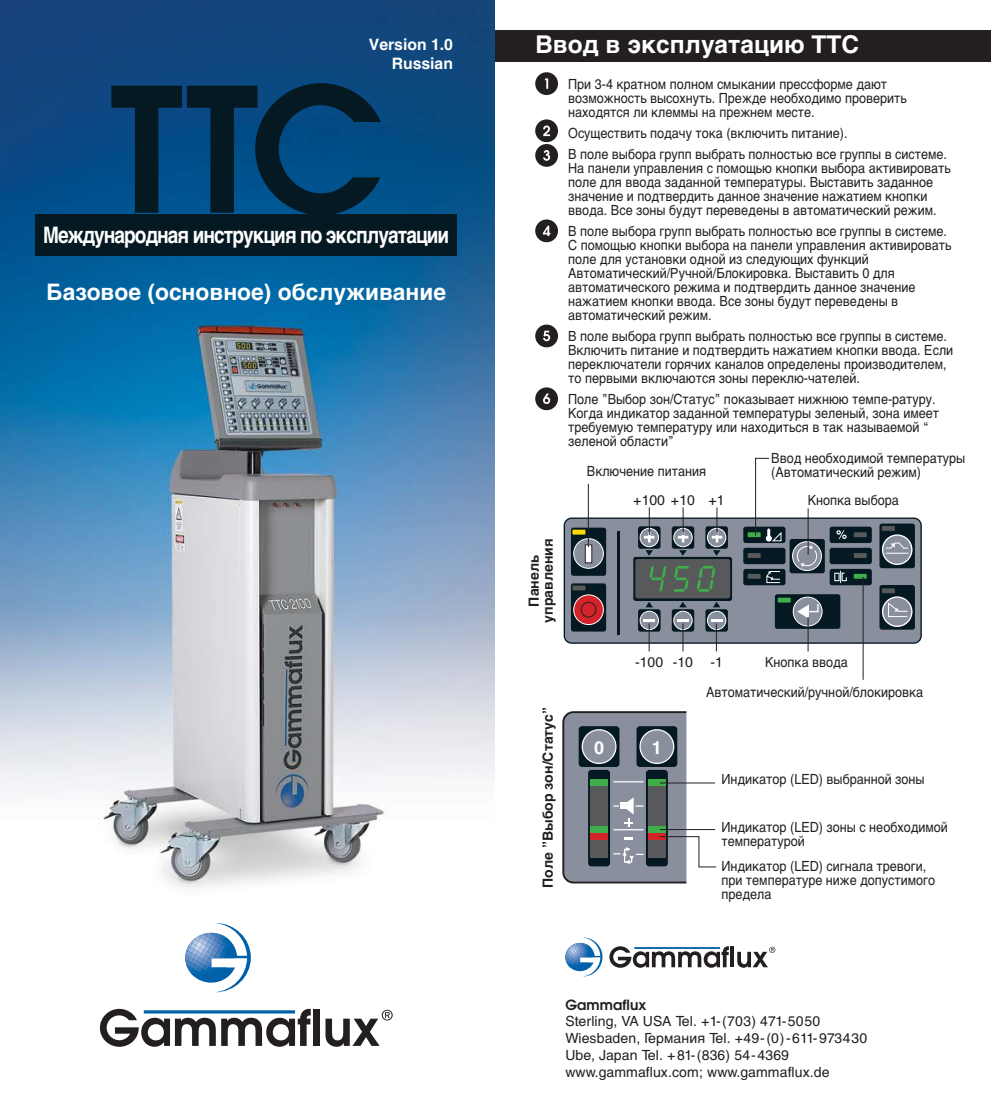
<style>
.page{position:relative;width:993px;height:1119px;background:#fff}
.page>*{position:absolute;margin:0;border:0;box-sizing:border-box;transform-origin:0 0}
.t1{font:700 24.5px "Helvetica Cyr";color:#fff}
.t2{font:700 22.75px "Helvetica Cyr";letter-spacing:-.05em;color:#fff;scale:.84 1}
.t3{font:700 22.75px "Helvetica Cyr";color:#fff}
.t4{font:700 17.85px "Helvetica";color:#fff}
.t5{font:700 15.75px/18.9px "Helvetica Cyr";color:#fff;text-align:right}
.t6{font:14px/14px "Helvetica Cyr Upright";color:#231f20;scale:.9 1}
.t7{font:14px/16.8px "Helvetica Cyr Upright";color:#231f20}
.t8{font:700 14px/14px "Helvetica Cyr";color:#231f20;text-align:center}
.t9{font:600 14px "Avant Garde";letter-spacing:.01em;color:#231f20}
</style>
<div class="page">
<hr style="left:430px;top:1116px;width:41px;height:1px;background:#000">
<div style="left:477px;top:30px;width:513px;height:31px;background:#231f20"></div>
<div style="left:564px;top:518px;width:356px;height:125px;background:#8a8f9e;border-radius:7px"></div>
<div style="left:829px;top:526px;width:42px;height:17px;background:#051922;border-radius:2px"></div>
<div style="left:829px;top:547px;width:42px;height:17px;background:#051922;border-radius:2px"></div>
<svg style="left:829px;top:569px;width:42px;height:16px"></svg>
<div style="left:879px;top:523px;width:35px;height:45px;background:#051922;border-radius:2px"></div>
<div style="left:879px;top:585px;width:35px;height:44px;background:#051922;border-radius:2px"></div>
<div style="left:571px;top:527px;width:35px;height:48px;background:#051922;border-radius:2px"></div>
<div style="left:571px;top:583px;width:35px;height:48px;background:#051922;border-radius:2px"></div>
<svg style="left:573px;top:538px;width:30px;height:30px"></svg>
<div style="left:573px;top:538px;width:30px;height:30px;border:1px solid #fff;border-radius:50%"></div>
<svg style="left:573px;top:595px;width:30px;height:29px"></svg>
<div style="left:573px;top:594px;width:30px;height:31px;border:1px solid #fff;border-radius:50%"></div>
<svg style="left:580px;top:543px;width:7px;height:75px"></svg>
<svg style="left:882px;top:535px;width:29px;height:29px"></svg>
<div style="left:881px;top:534px;width:31px;height:31px;border:1px solid #fff;border-radius:50%"></div>
<svg style="left:882px;top:597px;width:29px;height:29px"></svg>
<div style="left:881px;top:596px;width:31px;height:31px;border:1px solid #fff;border-radius:50%"></div>
<svg style="left:884px;top:542px;width:25px;height:75px"></svg>
<div style="left:572px;top:529px;width:13px;height:5px;background:#fd0"></div>
<div style="left:853px;top:532px;width:13px;height:5px;background:#58595b"></div>
<div style="left:853px;top:553px;width:13px;height:5px;background:#58595b"></div>
<div style="left:853px;top:573px;width:13px;height:5px;background:#3fad49"></div>
<div style="left:572px;top:585px;width:13px;height:5px;background:#58595b"></div>
<div style="left:881px;top:526px;width:13px;height:5px;background:#58595b"></div>
<div style="left:881px;top:588px;width:13px;height:5px;background:#58595b"></div>
<svg style="left:562px;top:711px;width:125px;height:173px;background:#7f8390"></svg>
<hr style="left:730px;top:946px;width:4px;height:21px;background:#231f20">
<svg style="left:737px;top:946px;width:38px;height:21px"></svg>
<svg style="left:609px;top:946px;width:119px;height:21px"></svg>
<svg style="left:565px;top:937px;width:37px;height:39px"></svg>
<div style="left:535px;top:72px;width:23px;height:23px;background:#231f20;border-radius:50%"></div>
<svg style="left:545px;top:78px;width:3px;height:11px"></svg>
<div style="left:535px;top:119px;width:23px;height:23px;background:#231f20;border-radius:50%"></div>
<svg style="left:543px;top:125px;width:7px;height:11px"></svg>
<div style="left:535px;top:144px;width:23px;height:23px;background:#231f20;border-radius:50%"></div>
<svg style="left:543px;top:150px;width:7px;height:11px"></svg>
<div style="left:535px;top:219px;width:23px;height:23px;background:#231f20;border-radius:50%"></div>
<svg style="left:542px;top:226px;width:8px;height:10px"></svg>
<div style="left:535px;top:324px;width:23px;height:23px;background:#231f20;border-radius:50%"></div>
<svg style="left:543px;top:330px;width:7px;height:11px"></svg>
<div style="left:535px;top:387px;width:23px;height:23px;background:#231f20;border-radius:50%"></div>
<svg style="left:543px;top:393px;width:7px;height:11px"></svg>
<svg style="left:587px;top:457px;width:276px;height:410px"></svg>
<img style="left:0;top:0;width:494px;height:1047px">
<div style="left:313px;top:1009px;width:7px;height:36px;background:#231f20"></div>
<svg style="left:325px;top:1009px;width:67px;height:37px"></svg>
<svg style="left:100px;top:1008px;width:211px;height:38px"></svg>
<svg style="left:185px;top:922px;width:66px;height:70px"></svg>
<svg style="left:111px;top:83px;width:270px;height:131px;background:#03385e"></svg>
<div style="left:35px;top:214px;width:422px;height:42px;background:#051922"></div>
<p class="t5" style="left:369px;top:35px;width:86px">Version 1.0<br>Russian</p>
<h2 class="t2" style="left:43px;top:222px;width:485px">Международная инструкция по эксплуатации</h2>
<h2 class="t3" style="left:46px;top:278px;width:401px">Базовое (основное) обслуживание</h2>
<h1 class="t1" style="left:535px;top:30px;width:325px">Ввод в эксплуатацию TTC</h1>
<p class="t6" style="left:568px;top:78px;width:377px">При 3-4 кратном полном смыкании прессформе дают возможность высохнуть. Прежде необходимо проверить находятся ли клеммы на прежнем месте.</p>
<p class="t6" style="left:568px;top:124px;width:422px;line-height:21px">Осуществить подачу тока (включить питание).<br>В поле выбора групп выбрать полностью все группы в системе.</p>
<p class="t6" style="left:568px;top:162px;width:426px">На панели управления с помощью кнопки выбора активировать поле для ввода заданной температуры. Выставить заданное значение и подтвердить данное значение нажатием кнопки ввода. Все зоны будут переведены в автоматический режим.</p>
<p class="t6" style="left:568px;top:225px;width:427px">В поле выбора групп выбрать полностью все группы в системе.<br>С помощью кнопки выбора на панели управления активировать поле для установки одной из следующих функций Автоматический/Ручной/Блокировка. Выставить 0 для автоматического режима и подтвердить данное значение нажатием кнопки ввода. Все зоны будут переведены в автоматический режим.</p>
<p class="t6" style="left:568px;top:330px;width:429px">В поле выбора групп выбрать полностью все группы в системе.<br>Включить питание и подтвердить нажатием кнопки ввода. Если переключатели горячих каналов определены производителем, то первыми включаются зоны переклю-чателей.</p>
<p class="t6" style="left:568px;top:393px;width:413px">Поле ”Выбор зон/Статус” показывает нижнюю темпе-ратуру.<br>Когда индикатор заданной температуры зеленый, зона имеет требуемую температуру или находиться в так называемой “ зеленой области”</p>
<p class="t8" style="left:526px;top:622px;width:86px;rotate:-90deg">Панель управления</p>
<p class="t8" style="left:540px;top:887px;width:182px;rotate:-90deg">Поле ”Выбор зон/Статус”</p>
<p class="t6" style="left:587px;top:465px;width:134px">Включение питания</p>
<p class="t7" style="left:633px;top:493px;width:93px">+100 +10 +1</p>
<p class="t6" style="left:771px;top:453px;width:217px">Ввод необходимой температуры (Автоматический режим)</p>
<p class="t6" style="left:807px;top:495px;width:103px">Кнопка выбора</p>
<p class="t7" style="left:635px;top:654px;width:89px">-100 -10 -1</p>
<p class="t6" style="left:765px;top:656px;width:93px">Кнопка ввода</p>
<p class="t4" style="left:594px;top:740px;width:11px">0</p>
<p class="t4" style="left:651px;top:740px;width:11px">1</p>
<p class="t6" style="left:706px;top:686px;width:243px">Автоматический/ручной/блокировка</p>
<p class="t6" style="left:721px;top:773px;width:227px">Индикатор (LED) выбранной зоны</p>
<p class="t6" style="left:721px;top:822px;width:253px">Индикатор (LED) зоны с необходимой температурой</p>
<p class="t6" style="left:721px;top:860px;width:239px">Индикатор (LED) сигнала тревоги, при температуре ниже допустимого предела</p>
<p class="t9" style="left:565px;top:999px;width:82px">Gammaflux</p>
<p class="t7" style="left:565px;top:1014px;width:303px">Sterling, VA USA Tel. +1-(703) 471-5050<br>Wiesbaden, Германия Tel. +49-(0)-611-973430<br>Ube, Japan Tel. +81-(836) 54-4369 www.gammaflux.com; www.gammaflux.de</p>
</div>
